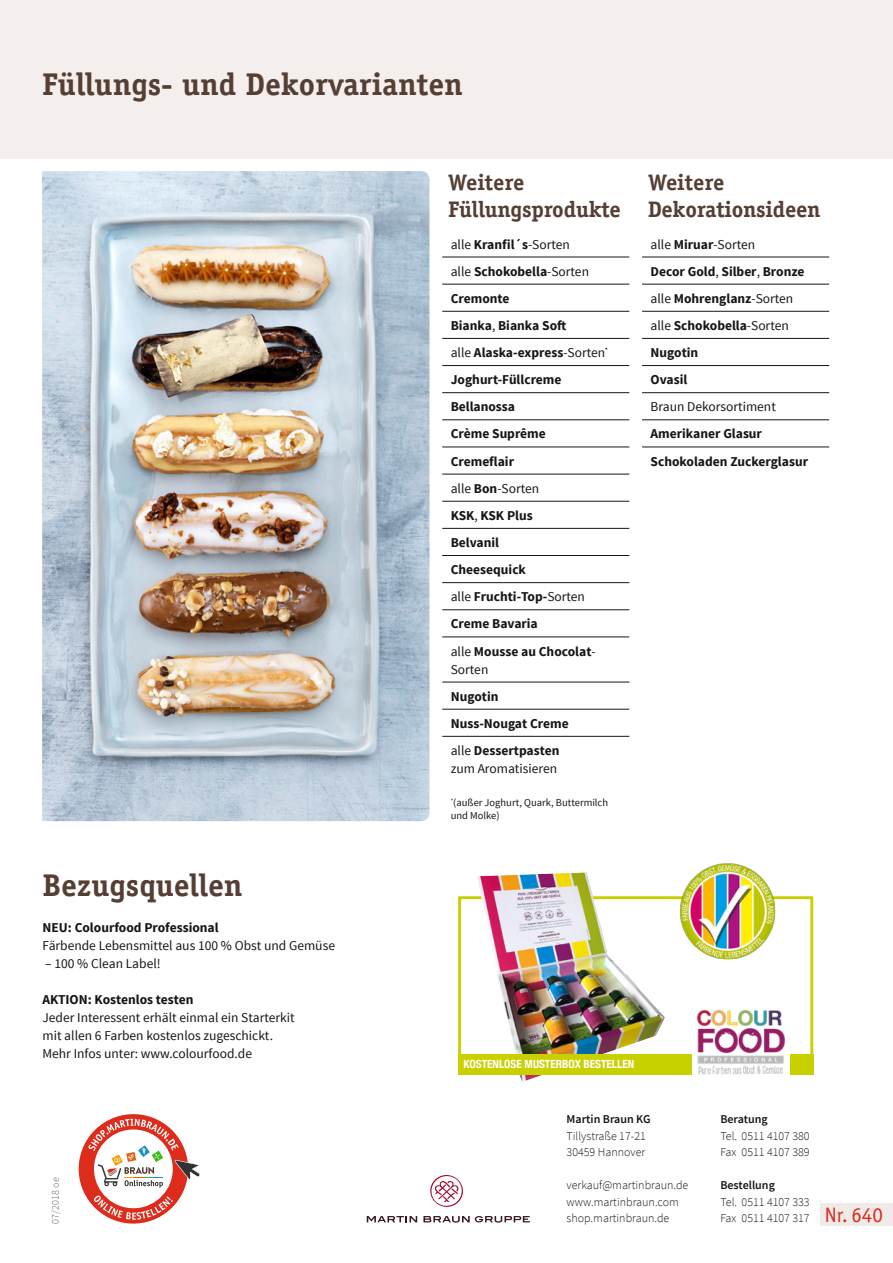
<style>
.page{position:relative;width:893px;height:1263px;background:#fff}
.page>*{position:absolute;margin:0;border:0;box-sizing:border-box;transform-origin:0 0}
.Headline_Rezept_21_2{font:700 31.5px "Officina Serif";color:#553e34}
.t1{font:700 22.5px/27px "Officina Serif Std";letter-spacing:-.01em;color:#553e34}
.t2{font:21px "Officina Sans Std";color:#dd2b1c}
.t3{font:700 13.5px/18px "Source Sans Pro";color:#151616}
.t4{font:13.5px/18px "Source Sans Pro";color:#151616}
.t5{font:300 12px "Source Sans Pro";color:#151616}
.t6{font:600 12px "Source Sans Pro";color:#151616}
.t7{font:700 condensed 11.25px "Helvetica Neue LT Com";color:#fff}
.t8{font:10.5px/12.6px "Source Sans Pro";color:#151616}
.t9{font:300 10.2px "Source Sans Pro";letter-spacing:.01em;color:#686868}
.s1{font-weight:700}
.s2{font-weight:400}
</style>
<div class="page">
<div style="left:0;top:0;width:893px;height:158px;background:#f4efec"></div>
<img style="left:42px;top:171px;width:387px;height:650px">
<hr style="left:442px;top:257px;width:187px;height:1px;background:#151616">
<hr style="left:442px;top:284px;width:187px;height:1px;background:#151616">
<hr style="left:442px;top:311px;width:187px;height:1px;background:#151616">
<hr style="left:442px;top:338px;width:187px;height:1px;background:#151616">
<hr style="left:442px;top:365px;width:187px;height:1px;background:#151616">
<hr style="left:442px;top:392px;width:187px;height:1px;background:#151616">
<hr style="left:442px;top:420px;width:187px;height:1px;background:#151616">
<hr style="left:442px;top:447px;width:187px;height:1px;background:#151616">
<hr style="left:442px;top:474px;width:187px;height:1px;background:#151616">
<hr style="left:442px;top:501px;width:187px;height:1px;background:#151616">
<hr style="left:442px;top:528px;width:187px;height:1px;background:#151616">
<hr style="left:442px;top:555px;width:187px;height:1px;background:#151616">
<hr style="left:442px;top:582px;width:187px;height:1px;background:#151616">
<hr style="left:442px;top:609px;width:187px;height:1px;background:#151616">
<hr style="left:442px;top:637px;width:187px;height:1px;background:#151616">
<hr style="left:442px;top:682px;width:187px;height:1px;background:#151616">
<hr style="left:442px;top:709px;width:187px;height:1px;background:#151616">
<hr style="left:442px;top:736px;width:187px;height:1px;background:#151616">
<hr style="left:642px;top:257px;width:187px;height:1px;background:#151616">
<hr style="left:642px;top:284px;width:187px;height:1px;background:#151616">
<hr style="left:642px;top:311px;width:187px;height:1px;background:#151616">
<hr style="left:642px;top:338px;width:187px;height:1px;background:#151616">
<hr style="left:642px;top:365px;width:187px;height:1px;background:#151616">
<hr style="left:642px;top:392px;width:187px;height:1px;background:#151616">
<hr style="left:642px;top:420px;width:187px;height:1px;background:#151616">
<hr style="left:642px;top:447px;width:187px;height:1px;background:#151616">
<div style="left:458px;top:896px;width:355px;height:161px;border:3px solid #c9d000"></div>
<img style="left:672px;top:863px;width:111px;height:97px">
<img style="left:477px;top:872px;width:185px;height:209px">
<div style="left:458px;top:1054px;width:355px;height:21px;background:#c9d000"></div>
<img style="left:692px;top:1053px;width:98px;height:22px">
<div style="left:693px;top:1002px;width:96px;height:81px;background:#fff"></div>
<img style="left:696px;top:1010px;width:90px;height:65px">
<svg style="left:367px;top:1216px;width:50px;height:6px"></svg>
<svg style="left:423px;top:1216px;width:107px;height:6px"></svg>
<svg style="left:430px;top:1175px;width:33px;height:32px"></svg>
<svg style="left:78px;top:1114px;width:122px;height:110px"></svg>
<div style="left:821px;top:1203px;width:72px;height:23px;background:#f0eae8"></div>
<p class="Headline_Rezept_21_2" style="left:42px;top:64px;width:422px">Füllungs- und Dekorvarianten</p>
<p class="Headline_Rezept_21_2" style="left:43px;top:865px;width:202px">Bezugsquellen</p>
<p class="t3" style="left:43px;top:919px;width:178px">NEU: Colourfood Professional</p>
<p class="t4" style="left:43px;top:937px;width:294px">Färbende Lebensmittel aus 100 % Obst und Gemüse</p>
<p class="t4" style="left:45px;top:955px;width:117px">– 100 % Clean Label!</p>
<p class="t3" style="left:43px;top:991px;width:153px">AKTION: Kostenlos testen</p>
<p class="t4" style="left:43px;top:1009px;width:254px">Jeder Interessent erhält einmal ein Starterkit mit allen 6 Farben kostenlos zugeschickt.</p>
<p class="t4" style="left:43px;top:1045px;width:211px">Mehr Infos unter: www.colourfood.de</p>
<p class="t1" style="left:448px;top:169px;width:174px">Weitere<br>Füllungsprodukte</p>
<p class="t4" style="left:451px;top:235px;width:121px">alle <span class="s1">Kranfil´s</span>-Sorten</p>
<p class="t4" style="left:451px;top:262px;width:140px">alle <span class="s1">Schokobella</span>-Sorten</p>
<p class="t3" style="left:451px;top:290px;width:60px">Cremonte</p>
<p class="t3" style="left:451px;top:317px;width:117px">Bianka<span class="s2">,</span> Bianka Soft</p>
<p class="t3" style="left:451px;top:344px;width:159px"><span class="s2">alle</span> Alaska-express<span class="s2">-Sorten</span><sup>*</sup></p>
<p class="t3" style="left:451px;top:371px;width:112px">Joghurt-Füllcreme</p>
<p class="t3" style="left:451px;top:398px;width:66px">Bellanossa</p>
<p class="t3" style="left:451px;top:425px;width:97px">Crème Suprême</p>
<p class="t3" style="left:451px;top:453px;width:65px">Cremeflair</p>
<p class="t4" style="left:451px;top:479px;width:90px">alle <span class="s1">Bon</span>-Sorten</p>
<p class="t3" style="left:451px;top:507px;width:83px">KSK<span class="s2">,</span> KSK Plus</p>
<p class="t3" style="left:451px;top:534px;width:50px">Belvanil</p>
<p class="t3" style="left:451px;top:561px;width:77px">Cheesequick</p>
<p class="t3" style="left:451px;top:588px;width:136px"><span class="s2">alle</span> Fruchti-Top-<span class="s2">Sorten</span></p>
<p class="t3" style="left:451px;top:615px;width:89px">Creme Bavaria</p>
<p class="t3" style="left:451px;top:642px;width:146px"><span class="s2">alle</span> Mousse au Chocolat<span class="s2">-<br>Sorten</span></p>
<p class="t3" style="left:451px;top:688px;width:49px">Nugotin</p>
<p class="t3" style="left:451px;top:715px;width:119px">Nuss-Nougat Creme</p>
<p class="t4" style="left:451px;top:742px;width:110px">alle <span class="s1">Dessertpasten </span>zum Aromatisieren</p>
<p class="t8" style="left:451px;top:797px;width:159px"><sup>*</sup>(außer Joghurt, Quark, Buttermilch und Molke)</p>
<p class="t1" style="left:648px;top:169px;width:174px">Weitere<br>Dekorationsideen</p>
<p class="t4" style="left:651px;top:235px;width:106px">alle <span class="s1">Miruar</span>-Sorten</p>
<p class="t3" style="left:651px;top:263px;width:155px">Decor Gold<span class="s2">,</span> Silber<span class="s2">,</span> Bronze</p>
<p class="t4" style="left:651px;top:289px;width:144px">alle <span class="s1">Mohrenglanz</span>-Sorten</p>
<p class="t4" style="left:651px;top:317px;width:140px">alle <span class="s1">Schokobella</span>-Sorten</p>
<p class="t3" style="left:651px;top:344px;width:49px">Nugotin</p>
<p class="t3" style="left:651px;top:371px;width:38px">Ovasil</p>
<p class="t4" style="left:651px;top:398px;width:127px">Braun Dekorsortiment</p>
<p class="t3" style="left:651px;top:425px;width:113px">Amerikaner Glasur</p>
<p class="t3" style="left:651px;top:453px;width:159px">Schokoladen Zuckerglasur</p>
<p class="t7" style="left:463px;top:1058px;width:172px">KOSTENLOSE MUSTERBOX BESTELLEN</p>
<p class="t9" style="left:49px;top:1224px;width:48px;rotate:-90deg">07/2018 oe</p>
<p class="t6" style="left:567px;top:1111px;width:85px">Martin Braun KG</p>
<p class="t5" style="left:567px;top:1128px;width:81px">Tillystraße 17-21</p>
<p class="t5" style="left:567px;top:1145px;width:80px">30459 Hannover</p>
<p class="t5" style="left:567px;top:1178px;width:123px">verkauf@martinbraun.de</p>
<p class="t5" style="left:567px;top:1194px;width:114px">www.martinbraun.com</p>
<p class="t5" style="left:567px;top:1211px;width:104px">shop.martinbraun.de</p>
<p class="t6" style="left:720px;top:1111px;width:49px">Beratung</p>
<p class="t5" style="left:720px;top:1128px;width:91px">Tel. 0511 4107 380</p>
<p class="t5" style="left:720px;top:1145px;width:91px">Fax 0511 4107 389</p>
<p class="t6" style="left:720px;top:1177px;width:56px">Bestellung</p>
<p class="t5" style="left:720px;top:1194px;width:91px">Tel. 0511 4107 333</p>
<p class="t5" style="left:720px;top:1211px;width:91px">Fax 0511 4107 317</p>
<p class="t2" style="left:825px;top:1202px;width:60px">Nr. 640</p>
</div>
